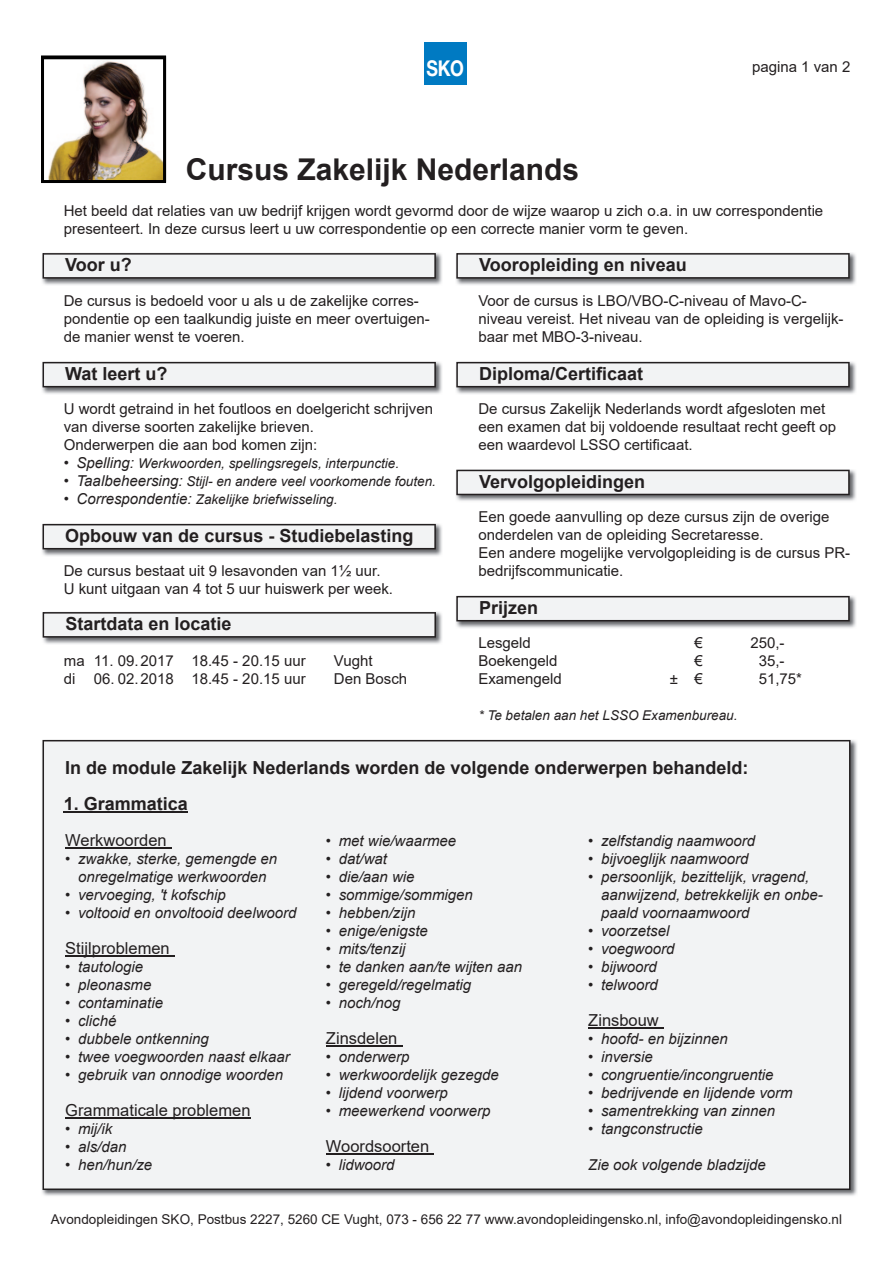
<style>
.page{position:relative;width:893px;height:1263px;background:#fff}
.page>*{position:absolute;margin:0;border:0;box-sizing:border-box;transform-origin:0 0}
.t1{font:700 30px "Arial";color:#231f20}
.t2{font:700 21.75px "Helvetica Neue";color:#fff;scale:.82 1}
.t3{font:700 18px "Arial";color:#231f20}
.t4{font:16.5px "Arial";color:#231f20}
.t5{font:15px/18px "Arial";color:#231f20}
.t6{font:italic 15px/18px "Arial";color:#231f20;text-align:center}
.t7{font:italic 13.5px "Arial";color:#231f20}
.t8{font:13.5px "Arial";color:#231f20}
.s1{font-size:15px}
</style>
<div class="page">
<div style="left:424px;top:42px;width:42px;height:42px;background:#007ac2"></div>
<img style="left:42px;top:253px;width:400px;height:32px">
<svg style="left:43px;top:253px;width:393px;height:26px"></svg>
<img style="left:456px;top:253px;width:400px;height:32px">
<svg style="left:456px;top:253px;width:394px;height:26px"></svg>
<img style="left:42px;top:739px;width:815px;height:457px">
<div style="left:43px;top:740px;width:807px;height:450px;background:#f2f3f4"></div>
<hr style="left:64px;top:811px;width:124px;height:2px;background:#231f20">
<hr style="left:65px;top:847px;width:106px;height:1px;background:#231f20">
<hr style="left:65px;top:955px;width:109px;height:1px;background:#231f20">
<hr style="left:65px;top:1117px;width:186px;height:1px;background:#231f20">
<hr style="left:326px;top:1045px;width:76px;height:1px;background:#231f20">
<hr style="left:326px;top:1153px;width:108px;height:1px;background:#231f20">
<hr style="left:588px;top:1027px;width:75px;height:1px;background:#231f20">
<img style="left:42px;top:361px;width:400px;height:33px">
<svg style="left:43px;top:362px;width:393px;height:25px"></svg>
<img style="left:42px;top:523px;width:400px;height:33px">
<svg style="left:43px;top:524px;width:393px;height:25px"></svg>
<img style="left:42px;top:612px;width:400px;height:32px">
<svg style="left:43px;top:612px;width:393px;height:26px"></svg>
<img style="left:456px;top:361px;width:400px;height:33px">
<svg style="left:456px;top:362px;width:394px;height:25px"></svg>
<img style="left:456px;top:469px;width:400px;height:32px">
<svg style="left:456px;top:470px;width:394px;height:25px"></svg>
<img style="left:456px;top:595px;width:400px;height:33px">
<svg style="left:456px;top:596px;width:394px;height:25px"></svg>
<img style="left:41px;top:55px;width:125px;height:128px">
<h2 class="t2" style="left:427px;top:55px;width:47px">SKO</h2>
<p class="t5" style="left:752px;top:58px;width:100px">pagina 1 van 2</p>
<h1 class="t1" style="left:186px;top:148px;width:395px">Cursus Zakelijk Nederlands</h1>
<p class="t5" style="left:64px;top:202px;width:761px">Het beeld dat relaties van uw bedrijf krijgen wordt gevormd door de wijze waarop u zich o.a. in uw correspondentie presenteert. In deze cursus leert u uw correspondentie op een correcte manier vorm te geven.</p>
<p class="t3" style="left:65px;top:252px;width:68px">Voor u?</p>
<p class="t3" style="left:479px;top:252px;width:209px">Vooropleiding en niveau</p>
<p class="t5" style="left:64px;top:292px;width:368px">De cursus is bedoeld voor u als u de zakelijke corres&shy;pondentie op een taalkundig juiste en meer overtuigen&shy;de manier wenst te voeren.</p>
<p class="t3" style="left:65px;top:361px;width:104px">Wat leert u?</p>
<p class="t5" style="left:64px;top:400px;width:371px">U wordt getraind in het foutloos en doelgericht schrijven van diverse soorten zakelijke brieven.<br>Onderwerpen die aan bod komen zijn:</p>
<p class="t7" style="left:64px;top:455px;width:337px"><span class="s1">• Spelling:</span> Werkwoorden, spellingsregels, interpunctie.</p>
<p class="t7" style="left:64px;top:473px;width:374px"><span class="s1">• Taalbeheersing:</span> Stijl- en andere veel voorkomende fouten.</p>
<p class="t7" style="left:64px;top:491px;width:275px"><span class="s1">• Correspondentie:</span> Zakelijke briefwisseling.</p>
<p class="t3" style="left:65px;top:523px;width:350px">Opbouw van de cursus - Studiebelasting</p>
<p class="t5" style="left:64px;top:562px;width:331px">De cursus bestaat uit 9 lesavonden van 1½ uur.<br>U kunt uitgaan van 4 tot 5 uur huiswerk per week.</p>
<p class="t3" style="left:65px;top:611px;width:168px">Startdata en locatie</p>
<p class="t5" style="left:64px;top:652px;width:243px">ma 11. 09. 2017 18.45 - 20.15 uur</p>
<p class="t5" style="left:334px;top:652px;width:40px">Vught</p>
<p class="t5" style="left:64px;top:670px;width:243px">di 06. 02. 2018 18.45 - 20.15 uur</p>
<p class="t5" style="left:334px;top:670px;width:75px">Den Bosch</p>
<p class="t5" style="left:478px;top:292px;width:367px">Voor de cursus is LBO/VBO-C-niveau of Mavo-C&shy;niveau vereist. Het niveau van de opleiding is vergelijk&shy;baar met MBO-3-niveau.</p>
<p class="t3" style="left:479px;top:361px;width:166px">Diploma/Certificaat</p>
<p class="t5" style="left:478px;top:400px;width:359px">De cursus Zakelijk Nederlands wordt afgesloten met een examen dat bij voldoende resultaat recht geeft op een waardevol LSSO certificaat.</p>
<p class="t3" style="left:479px;top:468px;width:168px">Vervolgopleidingen</p>
<p class="t5" style="left:478px;top:508px;width:373px">Een goede aanvulling op deze cursus zijn de overige onderdelen van de opleiding Secretaresse.<br>Een andere mogelijke vervolgopleiding is de cursus PR&shy;bedrijfscommunicatie.</p>
<p class="t3" style="left:479px;top:595px;width:61px">Prijzen</p>
<p class="t5" style="left:478px;top:634px;width:54px">Lesgeld</p>
<p class="t5" style="left:694px;top:634px;width:10px">€</p>
<p class="t5" style="left:750px;top:634px;width:36px">250,-</p>
<p class="t5" style="left:478px;top:652px;width:81px">Boekengeld</p>
<p class="t5" style="left:694px;top:652px;width:10px">€</p>
<p class="t5" style="left:759px;top:652px;width:27px">35,-</p>
<p class="t5" style="left:478px;top:670px;width:85px">Examengeld</p>
<p class="t5" style="left:670px;top:670px;width:35px">± €</p>
<p class="t5" style="left:759px;top:670px;width:45px">51,75*</p>
<p class="t7" style="left:478px;top:707px;width:261px">* Te betalen aan het LSSO Examenbureau.</p>
<p class="t3" style="left:65px;top:755px;width:685px">In de module Zakelijk Nederlands worden de volgende onderwerpen behandeld:</p>
<p class="t3" style="left:64px;top:791px;width:126px">1. Grammatica</p>
<p class="t4" style="left:65px;top:829px;width:103px">Werkwoorden</p>
<p class="t6" style="left:65px;top:850px;width:214px">• zwakke, sterke, gemengde en onregelmatige werkwoorden</p>
<p class="t6" style="left:65px;top:886px;width:162px">• vervoeging, 't kofschip</p>
<p class="t6" style="left:65px;top:904px;width:233px">• voltooid en onvoltooid deelwoord</p>
<p class="t4" style="left:65px;top:937px;width:106px">Stijlproblemen</p>
<p class="t6" style="left:65px;top:958px;width:79px">• tautologie</p>
<p class="t6" style="left:65px;top:976px;width:88px">• pleonasme</p>
<p class="t6" style="left:65px;top:994px;width:99px">• contaminatie</p>
<p class="t6" style="left:65px;top:1012px;width:53px">• cliché</p>
<p class="t6" style="left:65px;top:1030px;width:145px">• dubbele ontkenning</p>
<p class="t6" style="left:65px;top:1048px;width:226px">• twee voegwoorden naast elkaar</p>
<p class="t6" style="left:65px;top:1066px;width:219px">• gebruik van onnodige woorden</p>
<p class="t4" style="left:65px;top:1099px;width:187px">Grammaticale problemen</p>
<p class="t6" style="left:65px;top:1120px;width:48px">• mij/ik</p>
<p class="t6" style="left:65px;top:1138px;width:63px">• als/dan</p>
<p class="t6" style="left:65px;top:1156px;width:88px">• hen/hun/ze</p>
<p class="t6" style="left:326px;top:832px;width:132px">• met wie/waarmee</p>
<p class="t6" style="left:326px;top:850px;width:63px">• dat/wat</p>
<p class="t6" style="left:326px;top:868px;width:90px">• die/aan wie</p>
<p class="t6" style="left:326px;top:886px;width:148px">• sommige/sommigen</p>
<p class="t6" style="left:326px;top:904px;width:91px">• hebben/zijn</p>
<p class="t6" style="left:326px;top:922px;width:103px">• enige/enigste</p>
<p class="t6" style="left:326px;top:940px;width:81px">• mits/tenzij</p>
<p class="t6" style="left:326px;top:958px;width:198px">• te danken aan/te wijten aan</p>
<p class="t6" style="left:326px;top:976px;width:147px">• geregeld/regelmatig</p>
<p class="t6" style="left:326px;top:994px;width:76px">• noch/nog</p>
<p class="t4" style="left:326px;top:1027px;width:73px">Zinsdelen</p>
<p class="t6" style="left:326px;top:1048px;width:85px">• onderwerp</p>
<p class="t6" style="left:326px;top:1066px;width:174px">• werkwoordelijk gezegde</p>
<p class="t6" style="left:326px;top:1084px;width:123px">• lijdend voorwerp</p>
<p class="t6" style="left:326px;top:1102px;width:166px">• meewerkend voorwerp</p>
<p class="t4" style="left:326px;top:1135px;width:105px">Woordsoorten</p>
<p class="t6" style="left:326px;top:1156px;width:70px">• lidwoord</p>
<p class="t6" style="left:588px;top:832px;width:168px">• zelfstandig naamwoord</p>
<p class="t6" style="left:588px;top:850px;width:162px">• bijvoeglijk naamwoord</p>
<p class="t6" style="left:601px;top:868px;width:223px;text-align:left;text-indent:-13px">• persoonlijk, bezittelijk, vragend, aanwijzend, betrekkelijk en onbe&shy;paald voornaamwoord</p>
<p class="t6" style="left:588px;top:922px;width:83px">• voorzetsel</p>
<p class="t6" style="left:588px;top:940px;width:88px">• voegwoord</p>
<p class="t6" style="left:588px;top:958px;width:70px">• bijwoord</p>
<p class="t6" style="left:588px;top:976px;width:71px">• telwoord</p>
<p class="t4" style="left:588px;top:1009px;width:72px">Zinsbouw</p>
<p class="t6" style="left:588px;top:1030px;width:141px">• hoofd- en bijzinnen</p>
<p class="t6" style="left:588px;top:1048px;width:66px">• inversie</p>
<p class="t6" style="left:588px;top:1066px;width:187px">• congruentie/incongruentie</p>
<p class="t6" style="left:588px;top:1084px;width:206px">• bedrijvende en lijdende vorm</p>
<p class="t6" style="left:588px;top:1102px;width:188px">• samentrekking van zinnen</p>
<p class="t6" style="left:588px;top:1120px;width:116px">• tangconstructie</p>
<p class="t6" style="left:588px;top:1156px;width:179px">Zie ook volgende bladzijde</p>
<p class="t8" style="left:51px;top:1210px;width:793px">Avondopleidingen SKO, Postbus 2227, 5260 CE Vught, 073 - 656 22 77 www.avondopleidingensko.nl, info@avondopleidingensko.nl</p>
</div>
